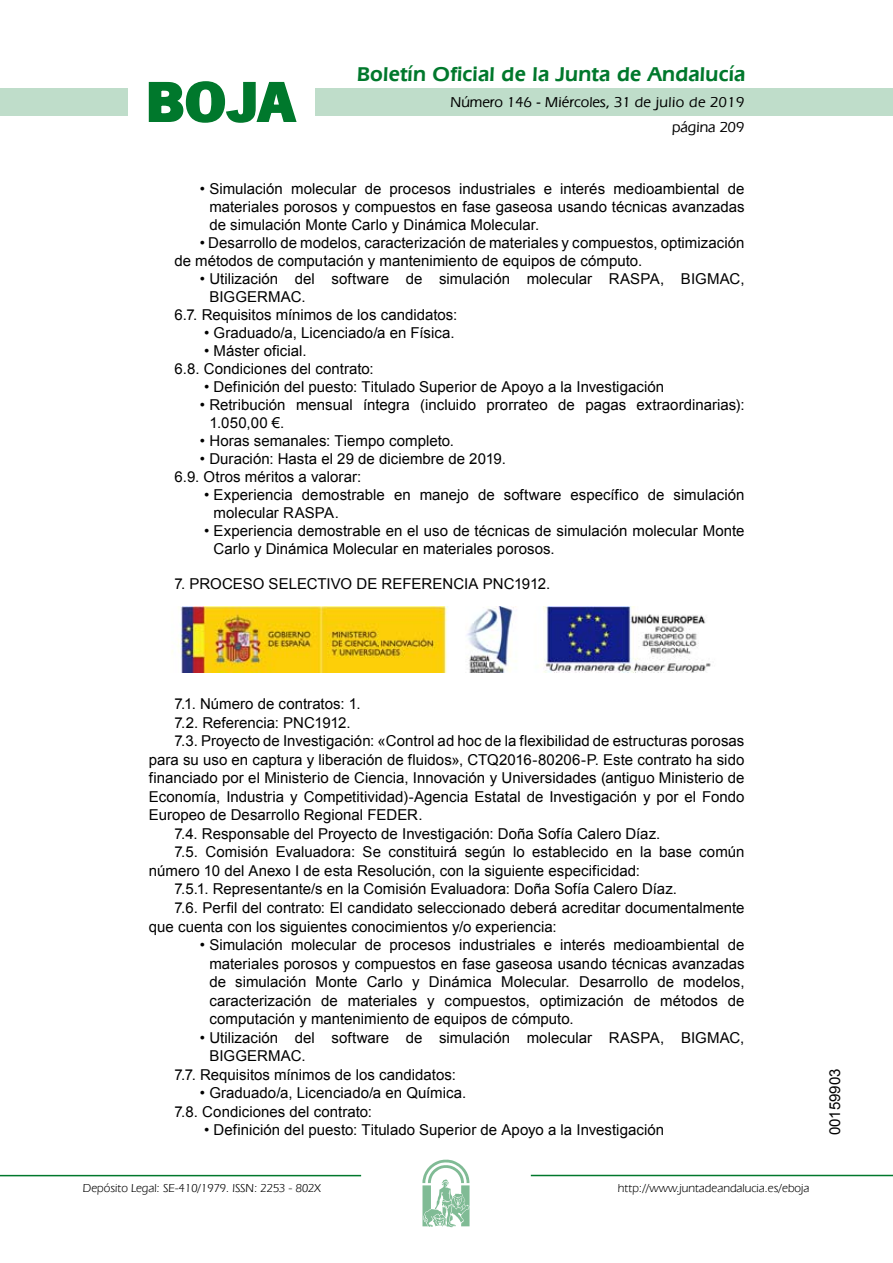
<style>
.page{position:relative;width:893px;height:1263px;background:#fff}
.page>*{position:absolute;margin:0;border:0;box-sizing:border-box;transform-origin:0 0}
.t1{font:700 57.75px "News Got T";color:#00782c;scale:1.14 1}
.t2{font:600 21px "Eras IT Cby BT";letter-spacing:.01em;color:#00782c}
.t3{font:15px/18px "Arial";color:#000}
.t4{font:500 15px/24.5px "Eras IT Cby BT";color:#000;text-align:right}
.t5{font:12px "Eras IT Cby BT";color:#000}
</style>
<div class="page">
<div style="left:315px;top:88px;width:577px;height:28px;background:#bfddca"></div>
<div style="left:0;top:88px;width:128px;height:28px;background:#bfddca"></div>
<hr style="left:0;top:1175px;width:361px;height:1px;background:#00782c">
<svg style="left:422px;top:1159px;width:47px;height:68px"></svg>
<hr style="left:531px;top:1175px;width:361px;height:1px;background:#00782c">
<svg style="left:148px;top:81px;width:149px;height:42px"></svg>
<img style="left:172px;top:606px;width:539px;height:66px">
<h1 class="t1" style="left:145px;top:68px;width:133px">BOJA</h1>
<h2 class="t2" style="left:357px;top:62px;width:390px">Boletín Oficial de la Junta de Andalucía</h2>
<p class="t4" style="left:450px;top:90px;width:295px">Número 146 - Miércoles, 31 de julio de 2019 página 209</p>
<p class="t3" style="left:209px;top:180px;width:536px;text-align:justify;text-indent:-9px">• Simulación molecular de procesos industriales e interés medioambiental de materiales porosos y compuestos en fase gaseosa usando técnicas avanzadas de simulación Monte Carlo y Dinámica Molecular.</p>
<p class="t3" style="left:174px;top:234px;width:571px;text-indent:26px">• Desarrollo de modelos, caracterización de materiales y compuestos, optimización de métodos de computación y mantenimiento de equipos de cómputo.</p>
<p class="t3" style="left:200px;top:270px;width:546px">• Utilización del software de simulación molecular RASPA, BIGMAC,</p>
<p class="t3" style="left:209px;top:288px;width:98px">BIGGERMAC.</p>
<p class="t3" style="left:174px;top:306px;width:284px">6.7. Requisitos mínimos de los candidatos:</p>
<p class="t3" style="left:204px;top:324px;width:252px">• Graduado/a, Licenciado/a en Física.</p>
<p class="t3" style="left:174px;top:342px;width:201px;text-indent:30px">• Máster oficial.<br>6.8. Condiciones del contrato:</p>
<p class="t3" style="left:204px;top:378px;width:461px">• Definición del puesto: Titulado Superior de Apoyo a la Investigación</p>
<p class="t3" style="left:209px;top:396px;width:536px;text-indent:-9px">• Retribución mensual íntegra (incluido prorrateo de pagas extraordinarias):<br>1.050,00 €.</p>
<p class="t3" style="left:200px;top:432px;width:256px">• Horas semanales: Tiempo completo.</p>
<p class="t3" style="left:174px;top:450px;width:333px;text-indent:26px">• Duración: Hasta el 29 de diciembre de 2019.<br>6.9. Otros méritos a valorar:</p>
<p class="t3" style="left:214px;top:486px;width:532px;text-indent:-9px">• Experiencia demostrable en manejo de software específico de simulación molecular RASPA.</p>
<p class="t3" style="left:214px;top:522px;width:532px;text-indent:-9px">• Experiencia demostrable en el uso de técnicas de simulación molecular Monte<br>Carlo y Dinámica Molecular en materiales porosos.</p>
<p class="t3" style="left:174px;top:575px;width:377px">7. PROCESO SELECTIVO DE REFERENCIA PNC1912.</p>
<p class="t3" style="left:174px;top:695px;width:188px">7.1. Número de contratos: 1.</p>
<p class="t3" style="left:174px;top:713px;width:178px">7.2. Referencia: PNC1912.</p>
<p class="t3" style="left:174px;top:732px;width:571px">7.3. Proyecto de Investigación: «Control ad hoc de la flexibilidad de estructuras porosas</p>
<p class="t3" style="left:149px;top:751px;width:597px">para su uso en captura y liberación de fluidos», CTQ2016-80206-P. Este contrato ha sido</p>
<p class="t3" style="left:149px;top:769px;width:597px">financiado por el M inisterio de Ciencia, Innovación y Universidades (antiguo M inisterio de</p>
<p class="t3" style="left:149px;top:788px;width:597px">Economía, Industria y Competitividad)-Agencia Estatal de Investigación y por el Fondo</p>
<p class="t3" style="left:149px;top:806px;width:275px">Europeo de Desarrollo Regional FEDER.</p>
<p class="t3" style="left:174px;top:825px;width:487px">7.4. Responsable del Proyecto de Investigación: Doña Sofía Calero Díaz.</p>
<p class="t3" style="left:174px;top:843px;width:571px">7.5. Comisión Evaluadora: Se constituirá según lo establecido en la base común</p>
<p class="t3" style="left:149px;top:862px;width:492px">número 10 del Anexo I de esta Resolución, con la siguiente especificidad:</p>
<p class="t3" style="left:174px;top:880px;width:504px">7.5.1. Representante/s en la Comisión Evaluadora: Doña Sofía Calero Díaz.</p>
<p class="t3" style="left:174px;top:899px;width:571px">7.6. Perfil del contrato: El candidato seleccionado deberá acreditar documentalmente</p>
<p class="t3" style="left:149px;top:917px;width:409px">que cuenta con los siguientes conocimientos y/o experiencia:</p>
<p class="t3" style="left:209px;top:936px;width:536px;line-height:18.6px;text-align:justify;text-indent:-9px">• Simulación molecular de procesos industriales e interés medioambiental de materiales porosos y compuestos en fase gaseosa usando técnicas avanzadas de simulación Monte Carlo y Dinámica Molecular. Desarrollo de modelos, caracterización de materiales y compuestos, optimización de métodos de computación y mantenimiento de equipos de cómputo.</p>
<p class="t3" style="left:200px;top:1029px;width:546px">• Utilización del software de simulación molecular RASPA, BIGMAC,</p>
<p class="t3" style="left:209px;top:1047px;width:98px">BIGGERMAC.</p>
<p class="t3" style="left:174px;top:1066px;width:283px">7.7. Requisitos mínimos de los candidatos:</p>
<p class="t3" style="left:174px;top:1084px;width:293px;line-height:18.6px;text-indent:26px">• Graduado/a, Licenciado/a en Química.<br>7.8. Condiciones del contrato:</p>
<p class="t3" style="left:204px;top:1121px;width:461px">• Definición del puesto: Titulado Superior de Apoyo a la Investigación</p>
<p class="t5" style="left:83px;top:1181px;width:239px">Depósito Legal: SE-410/1979. ISSN: 2253 - 802X</p>
<p class="t5" style="left:618px;top:1181px;width:193px">http://www.juntadeandalucia.es/eboja</p>
<p class="t3" style="left:826px;top:1135px;width:68px;rotate:-90deg">00159903</p>
</div>
